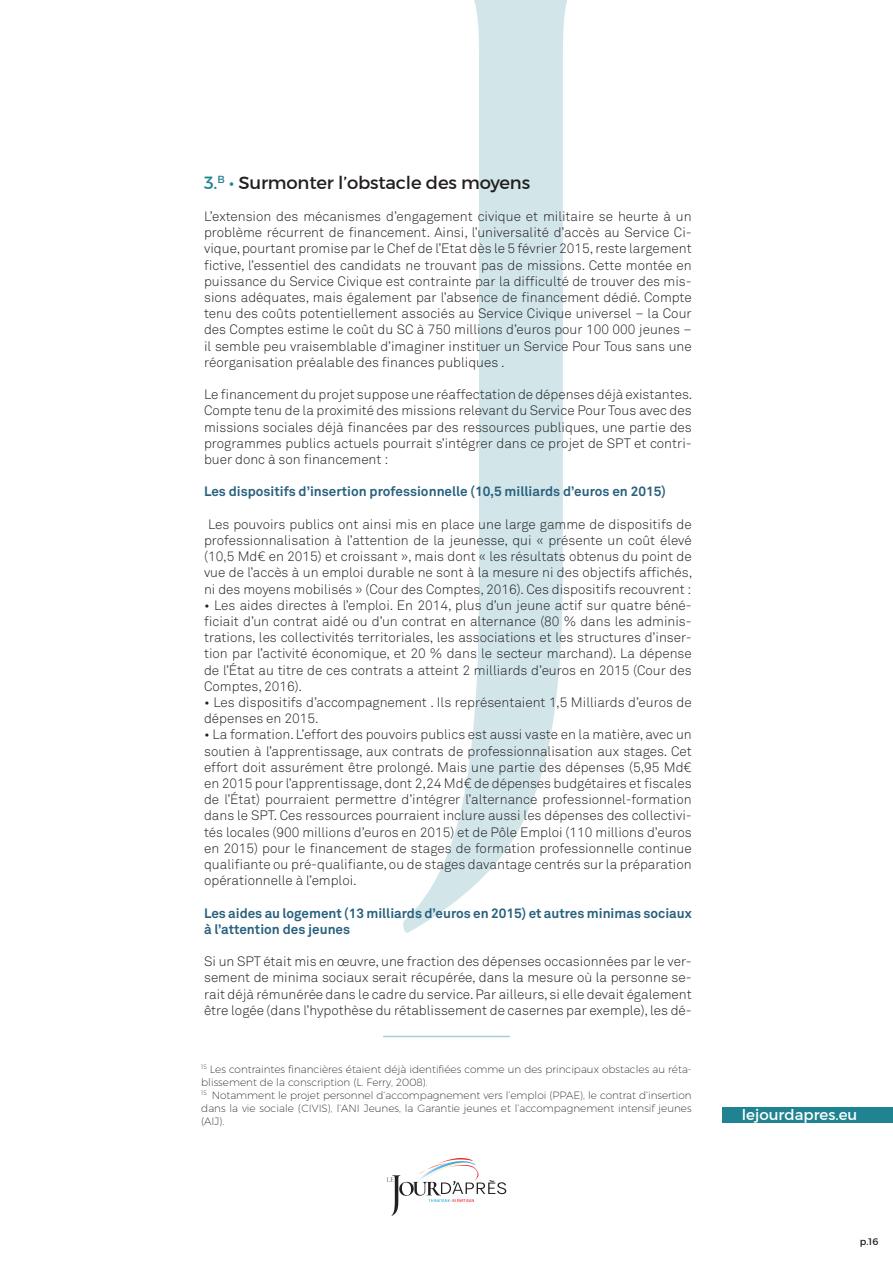
<style>
.page{position:relative;width:893px;height:1263px;background:#fff}
.page>*{position:absolute;margin:0;border:0;box-sizing:border-box;transform-origin:0 0}
.t1{font:18px "Montserrat";letter-spacing:-.01em;color:#231f20}
.t2{font:15px "Montserrat";color:#fff}
.t3{font:13.5px/16.2px "Akkurat Light Pro";color:#231f20;text-align:justify}
.t4{font:700 13.5px/16.2px "Akkurat Pro";color:#29617e}
.t5{font:200 10.5px/13px "Montserrat";color:#231f20}
.t6{font:9.75px "Montserrat";color:#231f20}
.s1{color:#208391}
</style>
<div class="page">
<div style="left:723px;top:1107px;width:170px;height:16px;background:#208391"></div>
<svg style="left:387px;top:1156px;width:119px;height:60px"></svg>
<svg style="left:403px;top:0;width:164px;height:933px"></svg>
<hr style="left:383px;top:1036px;width:127px;height:1px;background:#208391">
<h1 class="t1" style="left:204px;top:171px;width:327px"><span class="s1">3.</span><sup>B</sup> <span class="s1">•</span> Surmonter l’obstacle des moyens</h1>
<p class="t3" style="left:204px;top:208px;width:489px">L’extension des mécanismes d’engagement civique et militaire se heurte à un problème récurrent de financement. Ainsi, l’universalité d’accès au Service Ci&shy;vique, pourtant promise par le Chef de l’Etat dès le 5 février 2015, reste largement fictive, l’essentiel des candidats ne trouvant pas de missions. Cette montée en puissance du Service Civique est contrainte par la difficulté de trouver des mis&shy;sions adéquates, mais également par l’absence de financement dédié. Compte tenu des coûts potentiellement associés au Service Civique universel – la Cour des Comptes estime le coût du SC à 750 millions d’euros pour 100 000 jeunes – il semble peu vraisemblable d’imaginer instituer un Service Pour Tous sans une réorganisation préalable des finances publiques .</p>
<p class="t3" style="left:204px;top:387px;width:490px">Le financement du projet suppose une réaffectation de dépenses déjà existantes.<br>Compte tenu de la proximité des missions relevant du Service Pour Tous avec des missions sociales déjà financées par des ressources publiques, une partie des programmes publics actuels pourrait s’intégrer dans ce projet de SPT et contri&shy;buer donc à son financement :</p>
<p class="t4" style="left:204px;top:484px;width:463px">Les dispositifs d’insertion professionnelle (10,5 milliards d’euros en 2015)</p>
<p class="t3" style="left:204px;top:516px;width:490px">Les pouvoirs publics ont ainsi mis en place une large gamme de dispositifs de professionnalisation à l’attention de la jeunesse, qui « présente un coût élevé (10,5 Md€ en 2015) et croissant », mais dont « les résultats obtenus du point de vue de l’accès à un emploi durable ne sont à la mesure ni des objectifs affichés, ni des moyens mobilisés » (Cour des Comptes, 2016). Ces dispositifs recouvrent :</p>
<p class="t3" style="left:204px;top:597px;width:489px">• Les aides directes à l’emploi. En 2014, plus d’un jeune actif sur quatre béné&shy;ficiait d’un contrat aidé ou d’un contrat en alternance (80 % dans les adminis&shy;trations, les collectivités territoriales, les associations et les structures d’inser&shy;tion par l’activité économique, et 20 % dans le secteur marchand). La dépense de l’État au titre de ces contrats a atteint 2 milliards d’euros en 2015 (Cour des Comptes, 2016).</p>
<p class="t3" style="left:204px;top:694px;width:489px">• Les dispositifs d’accompagnement . Ils représentaient 1,5 Milliards d’euros de dépenses en 2015.</p>
<p class="t3" style="left:204px;top:727px;width:489px">• La formation. L’effort des pouvoirs publics est aussi vaste en la matière, avec un soutien à l’apprentissage, aux contrats de professionnalisation aux stages. Cet effort doit assurément être prolongé. Mais une partie des dépenses (5,95 Md€ en 2015 pour l’apprentissage, dont 2,24 Md€ de dépenses budgétaires et fiscales de l’État) pourraient permettre d’intégrer l’alternance professionnel-formation dans le SPT. Ces ressources pourraient inclure aussi les dépenses des collectivi&shy;tés locales (900 millions d’euros en 2015) et de Pôle Emploi (110 millions d’euros en 2015) pour le financement de stages de formation professionnelle continue qualifiante ou pré-qualifiante, ou de stages davantage centrés sur la préparation opérationnelle à l’emploi.</p>
<p class="t4" style="left:204px;top:905px;width:489px">Les aides au logement (13 milliards d’euros en 2015) et autres minimas sociaux à l’attention des jeunes</p>
<p class="t3" style="left:204px;top:954px;width:489px">Si un SPT était mis en œuvre, une fraction des dépenses occasionnées par le ver&shy;sement de minima sociaux serait récupérée, dans la mesure où la personne se&shy;rait déjà rémunérée dans le cadre du service. Par ailleurs, si elle devait également être logée (dans l’hypothèse du rétablissement de casernes par exemple), les dé-</p>
<p class="t5" style="left:201px;top:1062px;width:492px"><sup>15</sup> Les contraintes financières étaient déjà identifiées comme un des principaux obstacles au réta&shy;blissement de la conscription (L. Ferry, 2008).<br><sup>15</sup> Notamment le projet personnel d’accompagnement vers l’emploi (PPAE), le contrat d’insertion dans la vie sociale (CIVIS), l’ANI Jeunes, la Garantie jeunes et l’accompagnement intensif jeunes (AIJ).</p>
<p class="t2" style="left:742px;top:1105px;width:117px">lejourdapres.eu</p>
<p class="t6" style="left:860px;top:1235px;width:20px">p.16</p>
</div>
